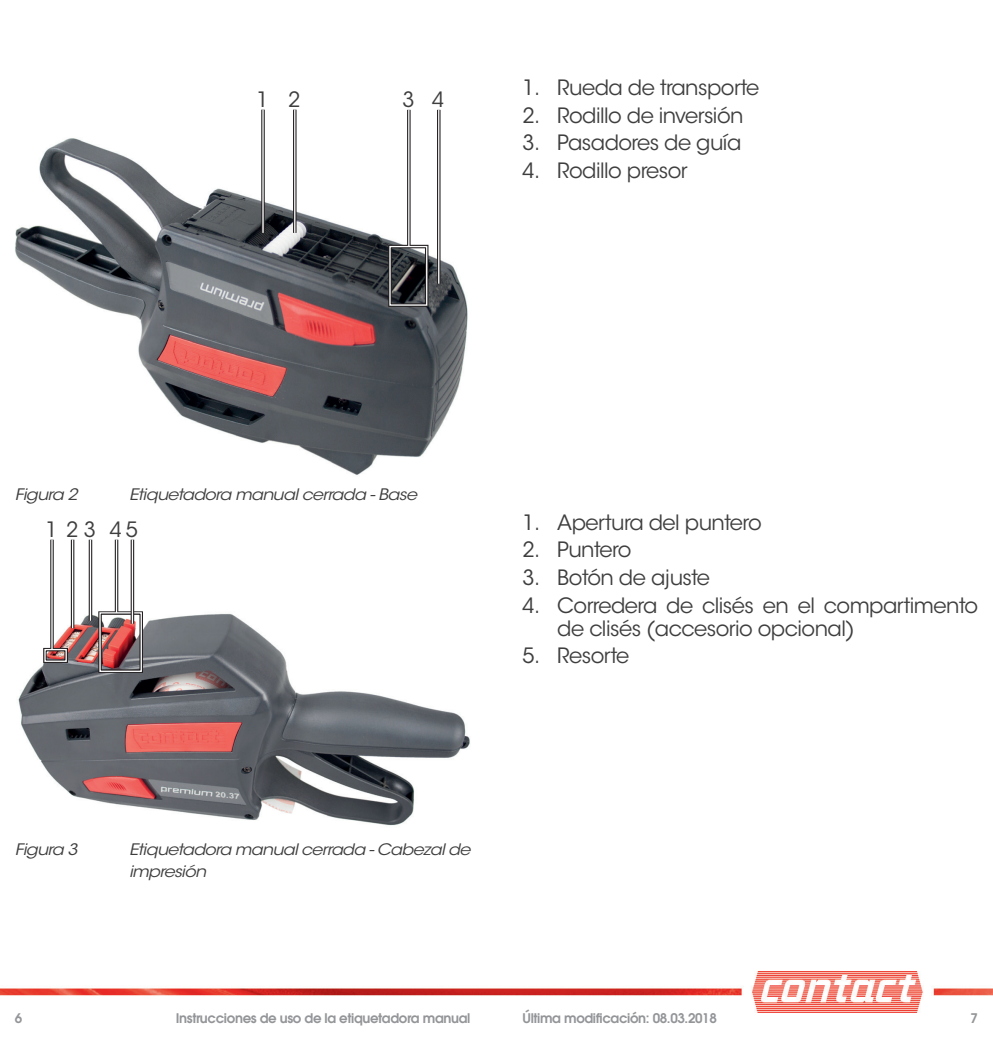
<style>
.page{position:relative;width:993px;height:1042px;background:#fff}
.page>*{position:absolute;margin:0;border:0;box-sizing:border-box;transform-origin:0 0}
.t1{font:21px/22.8px "ITC Avant Garde Std";letter-spacing:-.025em;color:#3e3e3f}
.t2{font:italic 15.75px/22.8px "ITC Avant Garde Std";letter-spacing:-.04em;color:#3e3e3f;scale:1.11 1}
.t3{font:600 13.3px "Avant Garde LT";letter-spacing:-.025em;color:#939598}
</style>
<div class="page">
<img style="left:0;top:971px;width:992px;height:41px">
<img style="left:15px;top:136px;width:453px;height:339px">
<hr style="left:437px;top:110px;width:3px;height:174px;background:#231f20">
<hr style="left:438px;top:110px;width:1px;height:174px;background:#fff">
<div style="left:388px;top:245px;width:40px;height:62px;border:4px solid #231f20"></div>
<hr style="left:407px;top:110px;width:3px;height:136px;background:#231f20">
<hr style="left:408px;top:110px;width:1px;height:136px;background:#fff">
<div style="left:389px;top:246px;width:38px;height:60px;border:1px solid #fff"></div>
<hr style="left:293px;top:110px;width:3px;height:123px;background:#231f20">
<hr style="left:294px;top:110px;width:1px;height:123px;background:#fff">
<svg style="left:261px;top:110px;width:4px;height:123px"></svg>
<hr style="left:262px;top:110px;width:1px;height:123px;background:#fff">
<img style="left:18px;top:611px;width:452px;height:215px">
<hr style="left:50px;top:540px;width:4px;height:109px;background:#575455">
<hr style="left:89px;top:540px;width:3px;height:81px;background:#231f20">
<hr style="left:90px;top:540px;width:1px;height:81px;background:#fff">
<hr style="left:115px;top:540px;width:3px;height:73px;background:#231f20">
<div style="left:98px;top:611px;width:45px;height:62px;border:4px solid #231f20"></div>
<div style="left:99px;top:612px;width:43px;height:60px;border:1px solid #fff"></div>
<hr style="left:116px;top:540px;width:1px;height:73px;background:#fff">
<hr style="left:131px;top:540px;width:3px;height:84px;background:#231f20">
<hr style="left:132px;top:540px;width:1px;height:84px;background:#fff">
<div style="left:43px;top:648px;width:25px;height:15px;border:4px solid #231f20"></div>
<div style="left:44px;top:649px;width:23px;height:13px;border:1px solid #fff"></div>
<hr style="left:51px;top:540px;width:2px;height:109px;background:#fff">
<hr style="left:71px;top:540px;width:3px;height:88px;background:#231f20">
<hr style="left:72px;top:540px;width:1px;height:88px;background:#fff">
<p class="t1" style="left:256px;top:88px;width:45px">1 2</p>
<p class="t1" style="left:402px;top:88px;width:43px">3 4</p>
<p class="t1" style="left:522px;top:76px;width:238px">1. Rueda de transporte</p>
<p class="t1" style="left:522px;top:104px;width:222px">2. Rodillo de inversión</p>
<p class="t1" style="left:522px;top:132px;width:220px">3. Pasadores de guía</p>
<p class="t1" style="left:522px;top:159px;width:166px">4. Rodillo presor</p>
<p class="t2" style="left:15px;top:483px;width:58px">Figura 2</p>
<p class="t2" style="left:129px;top:483px;width:261px">Etiquetadora manual cerrada - Base</p>
<p class="t1" style="left:45px;top:518px;width:94px">123 45</p>
<p class="t1" style="left:522px;top:511px;width:240px">1. Apertura del puntero</p>
<p class="t1" style="left:522px;top:539px;width:110px">2. Puntero</p>
<p class="t1" style="left:522px;top:566px;width:189px">3. Botón de ajuste</p>
<p class="t1" style="left:557px;top:594px;width:422px;text-indent:-35px">4. Corredera de clisés en el compartimento de clisés (accesorio opcional)</p>
<p class="t1" style="left:522px;top:644px;width:108px">5. Resorte</p>
<p class="t2" style="left:15px;top:838px;width:58px">Figura 3</p>
<p class="t2" style="left:129px;top:838px;width:309px">Etiquetadora manual cerrada - Cabezal de impresión</p>
<p class="t3" style="left:15px;top:1009px;width:9px">6</p>
<p class="t3" style="left:176px;top:1009px;width:296px">Instrucciones de uso de la etiquetadora manual</p>
<p class="t3" style="left:522px;top:1009px;width:196px">Última modificación: 08.03.2018</p>
<p class="t3" style="left:970px;top:1009px;width:9px">7</p>
</div>
